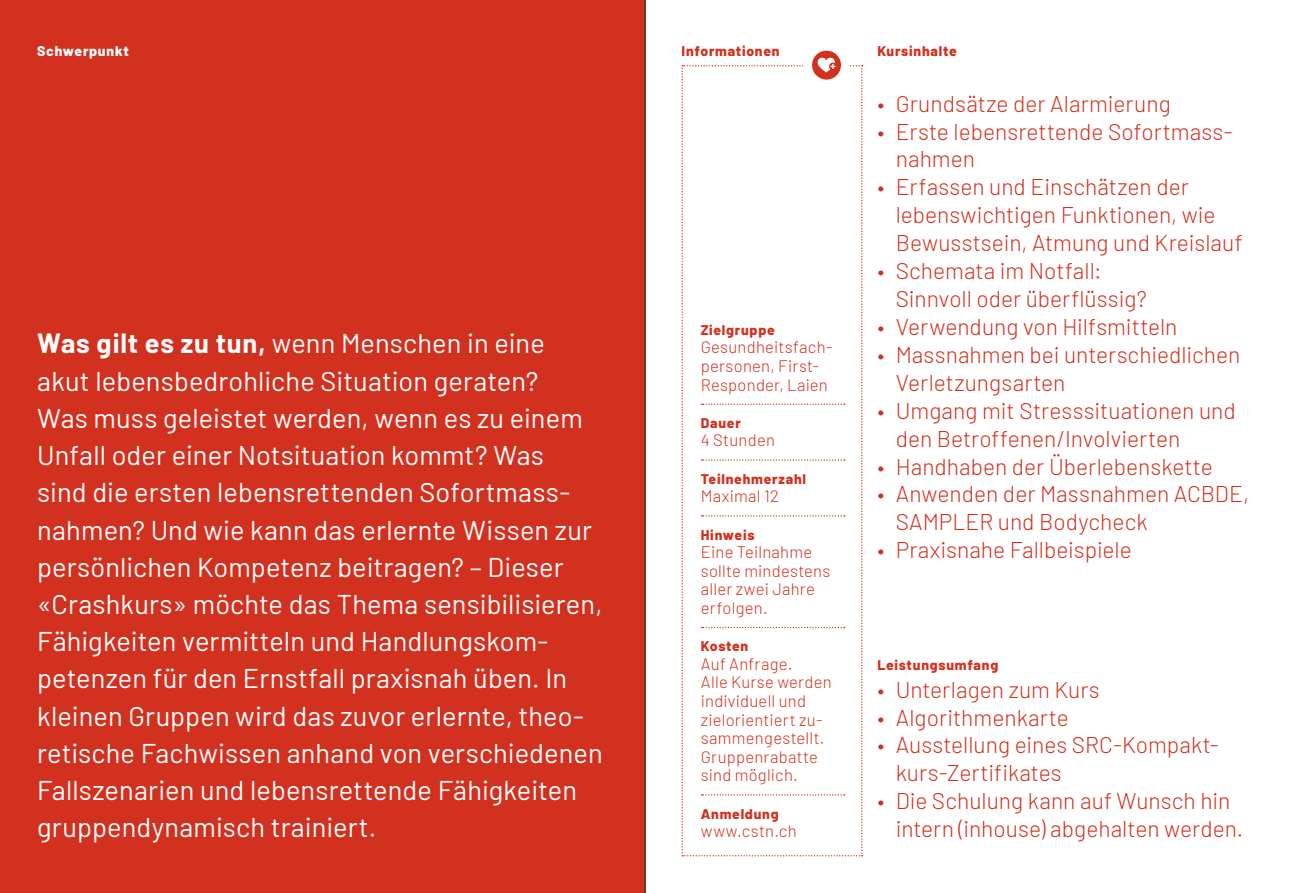
<style>
.page{position:relative;width:1290px;height:893px;background:#fff}
.page>*{position:absolute;margin:0;border:0;box-sizing:border-box;transform-origin:0 0}
.t1{font:27.12px/37.3px "Barlow";letter-spacing:.005em;color:#fff}
.t2{font:300 22.75px/28px "Barlow";color:#d3311f}
.t3{font:300 16.62px/18.6px "Barlow";letter-spacing:.015em;color:#d3311f}
.t4{font:800 14px "Barlow";letter-spacing:.055em;color:#d3311f}
.t5{font:800 14px "Barlow";letter-spacing:.05em;color:#fff}
.s1{font-weight:700}
</style>
<div class="page">
<div style="left:0;top:0;width:645px;height:893px;background:#d3311f"></div>
<svg style="left:681px;top:51px;width:182px;height:805px"></svg>
<hr style="left:645px;top:0;width:1px;height:893px;background:#000">
<p class="t5" style="left:37px;top:40px;width:93px">Schwerpunkt</p>
<p class="t4" style="left:877px;top:40px;width:81px">Kursinhalte</p>
<p class="t4" style="left:681px;top:40px;width:99px">Informationen</p>
<p class="t1" style="left:37px;top:323px;width:567px"><span class="s1">Was gilt es zu tun,</span> wenn Menschen in eine akut lebensbedrohliche Situation geraten?<br>Was muss geleistet werden, wenn es zu einem Unfall oder einer Notsituation kommt? Was<br>sind die ersten lebensrettenden Sofortmass&shy;nahmen? Und wie kann das erlernte Wissen zur persönlichen Kompetenz beitragen? – Dieser «Crashkurs» möchte das Thema sensibilisieren, Fähigkeiten vermitteln und Handlungskom&shy;petenzen für den Ernstfall praxisnah üben. In kleinen Gruppen wird das zuvor erlernte, theo&shy;retische Fachwissen anhand von verschiedenen Fallszenarien und lebensrettende Fähigkeiten gruppendynamisch trainiert.</p>
<p class="t4" style="left:701px;top:319px;width:75px">Zielgruppe</p>
<p class="t3" style="left:701px;top:337px;width:133px">Gesundheitsfach&shy;personen, First-<br>Responder, Laien</p>
<p class="t4" style="left:701px;top:412px;width:42px">Dauer</p>
<p class="t3" style="left:701px;top:430px;width:76px">4 Stunden</p>
<p class="t4" style="left:701px;top:468px;width:107px">Teilnehmerzahl</p>
<p class="t3" style="left:701px;top:486px;width:79px">Maximal 12</p>
<p class="t4" style="left:701px;top:524px;width:55px">Hinweis</p>
<p class="t3" style="left:701px;top:542px;width:131px">Eine Teilnahme sollte mindestens aller zwei Jahre erfolgen.</p>
<p class="t4" style="left:701px;top:636px;width:49px">Kosten</p>
<p class="t3" style="left:701px;top:653px;width:132px">Auf Anfrage.<br>Alle Kurse werden individuell und zielorientiert zu&shy;sammengestellt.<br>Gruppenrabatte sind möglich.</p>
<p class="t4" style="left:701px;top:803px;width:79px">Anmeldung</p>
<p class="t3" style="left:701px;top:821px;width:97px">www.cstn.ch</p>
<p class="t2" style="left:877px;top:88px;width:295px">• Grundsätze der Alarmierung</p>
<p class="t2" style="left:896px;top:116px;width:338px;text-indent:-18px">• Erste lebensrettende Sofortmass&shy;nahmen</p>
<p class="t2" style="left:896px;top:171px;width:348px;text-indent:-18px">• Erfassen und Einschätzen der lebenswichtigen Funktionen, wie<br>Bewusstsein, Atmung und Kreislauf</p>
<p class="t2" style="left:896px;top:255px;width:253px;text-indent:-18px">• Schemata im Notfall:<br>Sinnvoll oder überflüssig?</p>
<p class="t2" style="left:877px;top:311px;width:302px">• Verwendung von Hilfsmitteln</p>
<p class="t2" style="left:896px;top:339px;width:346px;text-indent:-18px">• Massnahmen bei unterschiedlichen<br>Verletzungsarten</p>
<p class="t2" style="left:896px;top:395px;width:341px;text-indent:-18px">• Umgang mit Stresssituationen und den Betroffenen/Involvierten</p>
<p class="t2" style="left:877px;top:451px;width:337px">• Handhaben der Überlebenskette</p>
<p class="t2" style="left:896px;top:479px;width:355px;text-indent:-18px">• Anwenden der Massnahmen ACBDE,<br>SAMPLER und Bodycheck</p>
<p class="t2" style="left:877px;top:534px;width:256px">• Praxisnahe Fallbeispiele</p>
<p class="t4" style="left:877px;top:654px;width:122px">Leistungsumfang</p>
<p class="t2" style="left:877px;top:674px;width:224px">• Unterlagen zum Kurs</p>
<p class="t2" style="left:877px;top:702px;width:193px">• Algorithmenkarte</p>
<p class="t2" style="left:896px;top:730px;width:323px;text-indent:-18px">• Ausstellung eines SRC-Kompakt&shy;kurs-Zertifikates</p>
<p class="t2" style="left:896px;top:785px;width:349px;text-indent:-18px">• Die Schulung kann auf Wunsch hin intern (inhouse) abgehalten werden.</p>
</div>
